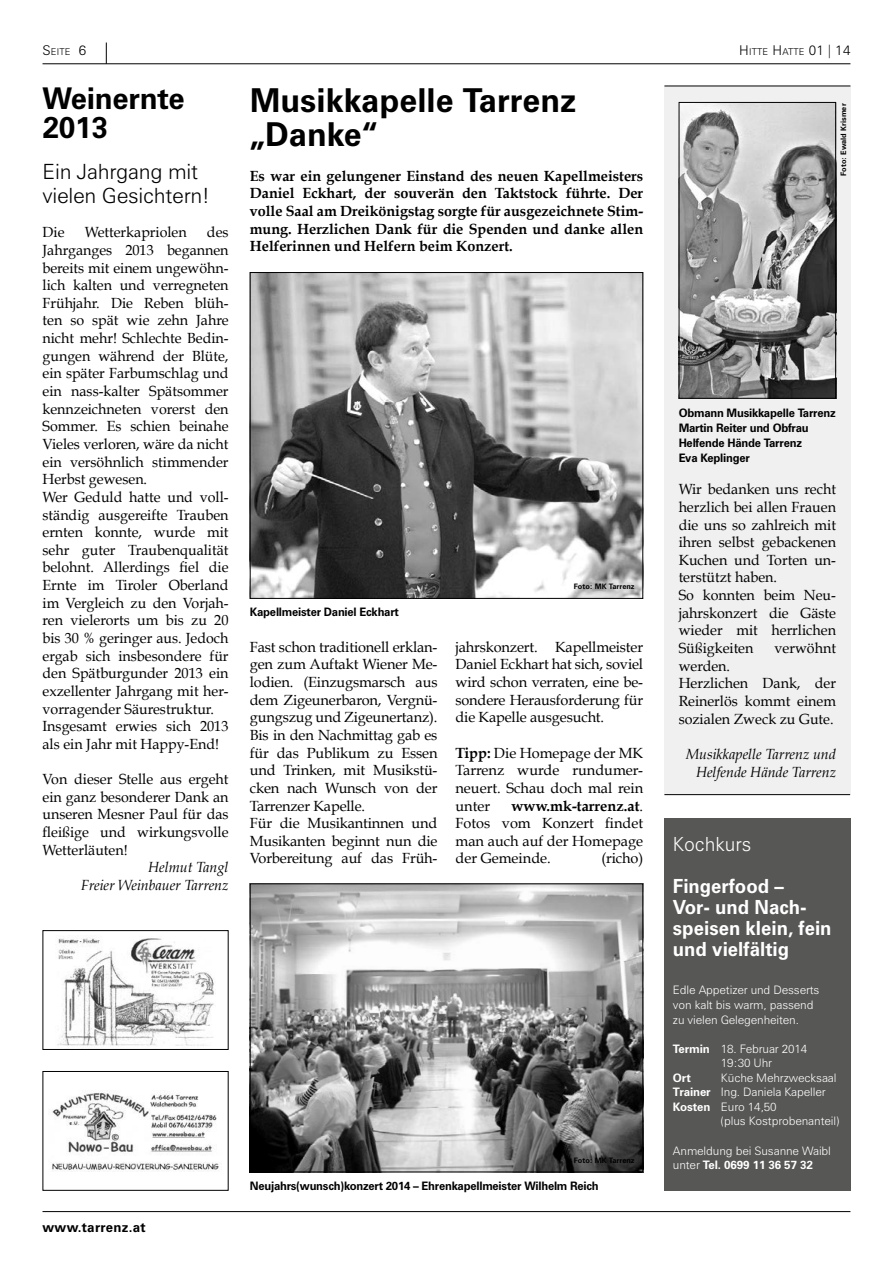
<style>
.page{position:relative;width:893px;height:1263px;background:#fff}
.page>*{position:absolute;margin:0;border:0;box-sizing:border-box;transform-origin:0 0}
.t1{font:700 33px/34.5px "Zurich BT";color:#000}
.t2{font:700 30px/28.5px "Zurich BT";letter-spacing:-.01em;color:#000}
.t3{font:300 21px/24px "Zurich BT";letter-spacing:-.01em;color:#000}
.t4{font:700 19.5px/21px "Zurich BT";color:#fff}
.t5{font:300 19.5px "Zurich BT";color:#fff}
.t6{font:14.7px/17.7px "Book Antiqua";color:#000}
.t7{font:700 14.7px/17.7px "Book Antiqua";color:#000;text-align:justify}
.t8{font:italic 14.7px/17.7px "Book Antiqua";color:#000;text-align:right}
.t9{font:700 13.5px "Zurich BT";letter-spacing:.02em;color:#000}
.t10{font:300 11.7px/14.5px "Zurich BT";letter-spacing:-.01em;color:#fff}
.t11{font:700 11.7px/15px "Zurich BT";letter-spacing:-.02em;color:#000}
.t12{font:700 11.7px "Zurich BT";color:#fff}
.t13{font:300 9.45px "Zurich BT";letter-spacing:.02em;color:#000}
.t14{font:700 7.5px "Zurich BT";color:#000}
.s1{font-size:13.5px}
.s2{font-weight:700}
</style>
<div class="page">
<hr style="left:43px;top:63px;width:807px;height:1px;background:#000">
<svg style="left:106px;top:43px;width:1px;height:21px"></svg>
<hr style="left:43px;top:1211px;width:807px;height:1px;background:#000">
<img style="left:252px;top:274px;width:389px;height:323px">
<div style="left:250px;top:272px;width:393px;height:327px;border:1px solid #000"></div>
<img style="left:252px;top:885px;width:389px;height:285px">
<div style="left:250px;top:883px;width:393px;height:289px;border:1px solid #000"></div>
<div style="left:664px;top:86px;width:186px;height:709px;background:#f0f0f0"></div>
<hr style="left:664px;top:86px;width:186px;height:1px;background:#000">
<hr style="left:664px;top:794px;width:186px;height:1px;background:#000">
<img style="left:681px;top:104px;width:153px;height:293px">
<div style="left:679px;top:102px;width:157px;height:297px;border:1px solid #000"></div>
<div style="left:664px;top:819px;width:186px;height:372px;background:#575756"></div>
<img style="left:52px;top:1090px;width:167px;height:82px">
<div style="left:43px;top:1071px;width:186px;height:120px;border:1px solid #000"></div>
<img style="left:57px;top:938px;width:157px;height:108px">
<div style="left:43px;top:930px;width:186px;height:120px;border:1px solid #000"></div>
<p class="t13" style="left:43px;top:46px;width:45px"><span class="s1">S</span>EITE <span class="s1">6</span></p>
<p class="t13" style="left:739px;top:46px;width:113px"><span class="s1">H</span>ITTE <span class="s1">H</span>ATTE <span class="s1">01 | 14</span></p>
<h2 class="t2" style="left:43px;top:84px;width:144px">Weinernte<br>2013</h2>
<h3 class="t3" style="left:43px;top:159px;width:169px">Ein Jahrgang mit vielen Gesichtern!</h3>
<p class="t6" style="left:43px;top:223px;width:24px">Die</p>
<p class="t6" style="left:85px;top:223px;width:104px">Wetterkapriolen</p>
<p class="t6" style="left:43px;top:223px;width:188px;text-indent:164px">des<br>Jahrganges 2013 begannen bereits mit einem ungewöhn&shy;lich kalten und verregneten<br>Frühjahr. Die Reben blüh&shy;ten so spät wie zehn Jahre nicht mehr! Schlechte Bedin&shy;gungen während der Blüte, ein später Farbumschlag und ein nass-kalter Spätsommer kennzeichneten vorerst den<br>Sommer. Es schien beinahe<br>Vieles verloren, wäre da nicht ein versöhnlich stimmender<br>Herbst gewesen.<br>Wer Geduld hatte und voll&shy;ständig ausgereifte Trauben ernten konnte, wurde mit sehr guter Traubenqualität belohnt. Allerdings fiel die<br>Ernte im Tiroler Oberland im Vergleich zu den Vorjah&shy;ren vielerorts um bis zu 20 bis 30 % geringer aus. Jedoch ergab sich insbesondere für den Spätburgunder 2013 ein exzellenter Jahrgang mit her&shy;vorragender Säurestruktur.<br>Insgesamt erwies sich 2013 als ein Jahr mit Happy-End!</p>
<p class="t6" style="left:43px;top:770px;width:188px;text-align:justify">Von dieser Stelle aus ergeht ein ganz besonderer Dank an unseren Mesner Paul für das fleißige und wirkungsvolle Wetterläuten!</p>
<p class="t8" style="left:81px;top:859px;width:149px">Helmut Tangl<br>Freier Weinbauer Tarrenz</p>
<h1 class="t1" style="left:250px;top:82px;width:328px">Musikkapelle Tarrenz „Danke“</h1>
<p class="t7" style="left:250px;top:167px;width:395px">Es war ein gelungener Einstand des neuen Kapellmeisters Daniel Eckhart, der souverän den Taktstock führte. Der volle Saal am Dreikönigstag sorgte für ausgezeichnete Stim&shy;mung. Herzlichen Dank für die Spenden und danke allen Helferinnen und Helfern beim Konzert.</p>
<p class="t11" style="left:250px;top:604px;width:151px">Kapellmeister Daniel Eckhart</p>
<p class="t14" style="left:574px;top:582px;width:62px">Foto: MK Tarrenz</p>
<p class="t6" style="left:250px;top:638px;width:189px">Fast schon traditionell erklan&shy;gen zum Auftakt Wiener Me&shy;lodien. (Einzugsmarsch aus dem Zigeunerbaron, Vergnü&shy;gungszug und Zigeunertanz).<br>Bis in den Nachmittag gab es für das Publikum zu Essen und Trinken, mit Musikstü&shy;cken nach Wunsch von der<br>Tarrenzer Kapelle.<br>Für die Musikantinnen und<br>Musikanten beginnt nun die<br>Vorbereitung auf das Früh-</p>
<p class="t6" style="left:455px;top:638px;width:189px;text-align:justify">jahrskonzert. Kapellmeister Daniel Eckhart hat sich, soviel wird schon verraten, eine be&shy;sondere Herausforderung für die Kapelle ausgesucht.</p>
<p class="t6" style="left:455px;top:744px;width:189px;text-align:justify"><span class="s2">Tipp:</span> Die Homepage der MK Tarrenz wurde rundumer&shy;neuert. Schau doch mal rein unter</p>
<p class="t6" style="left:455px;top:797px;width:189px;text-align:justify;text-indent:56px"><span class="s2">www.mk-tarrenz.at</span>.<br>Fotos vom Konzert findet man auch auf der Homepage der Gemeinde.</p>
<p class="t6" style="left:602px;top:850px;width:43px">(richo)</p>
<p class="t9" style="left:43px;top:1219px;width:105px">www.tarrenz.at</p>
<p class="t14" style="left:574px;top:1155px;width:62px">Foto: MK Tarrenz</p>
<p class="t11" style="left:250px;top:1178px;width:350px">Neujahrs(wunsch)konzert 2014 – Ehrenkapellmeister Wilhelm Reich</p>
<p class="t14" style="left:839px;top:176px;width:74px;rotate:-90deg">Foto: Ewald Krismer</p>
<p class="t11" style="left:679px;top:405px;width:159px">Obmann Musikkapelle Tarrenz<br>Martin Reiter und Obfrau<br>Helfende Hände Tarrenz<br>Eva Keplinger</p>
<p class="t6" style="left:679px;top:480px;width:159px">Wir bedanken uns recht herzlich bei allen Frauen die uns so zahlreich mit ihren selbst gebackenen<br>Kuchen und Torten un&shy;terstützt haben.<br>So konnten beim Neu&shy;jahrskonzert die Gäste wieder mit herrlichen<br>Süßigkeiten</p>
<p class="t6" style="left:774px;top:639px;width:63px">verwöhnt</p>
<p class="t6" style="left:679px;top:657px;width:159px">werden.<br>Herzlichen Dank, der<br>Reinerlös kommt einem sozialen Zweck zu Gute.</p>
<p class="t8" style="left:686px;top:745px;width:152px">Musikkapelle Tarrenz und<br>Helfende Hände Tarrenz</p>
<h3 class="t5" style="left:673px;top:832px;width:80px">Kochkurs</h3>
<h3 class="t4" style="left:673px;top:876px;width:160px">Fingerfood –<br>Vor- und Nach&shy;speisen klein, fein und vielfältig</h3>
<p class="t10" style="left:673px;top:983px;width:148px">Edle Appetizer und Desserts von kalt bis warm, passend zu vielen Gelegenheiten.</p>
<p class="t10" style="left:721px;top:1041px;width:88px;text-indent:-48px"><span class="s2">Termin</span> 18. Februar 2014<br>19:30 Uhr</p>
<p class="t12" style="left:673px;top:1070px;width:19px">Ort</p>
<p class="t10" style="left:721px;top:1070px;width:117px">Küche Mehrzwecksaal</p>
<p class="t10" style="left:673px;top:1085px;width:154px"><span class="s2">Trainer</span> Ing. Daniela Kapeller</p>
<p class="t10" style="left:673px;top:1099px;width:105px"><span class="s2">Kosten</span> Euro 14,50</p>
<p class="t10" style="left:721px;top:1114px;width:120px">(plus Kostprobenanteil)</p>
<p class="t10" style="left:673px;top:1143px;width:160px">Anmeldung bei Susanne Waibl unter <span class="s2">Tel. 0699 11 36 57 32</span></p>
</div>
